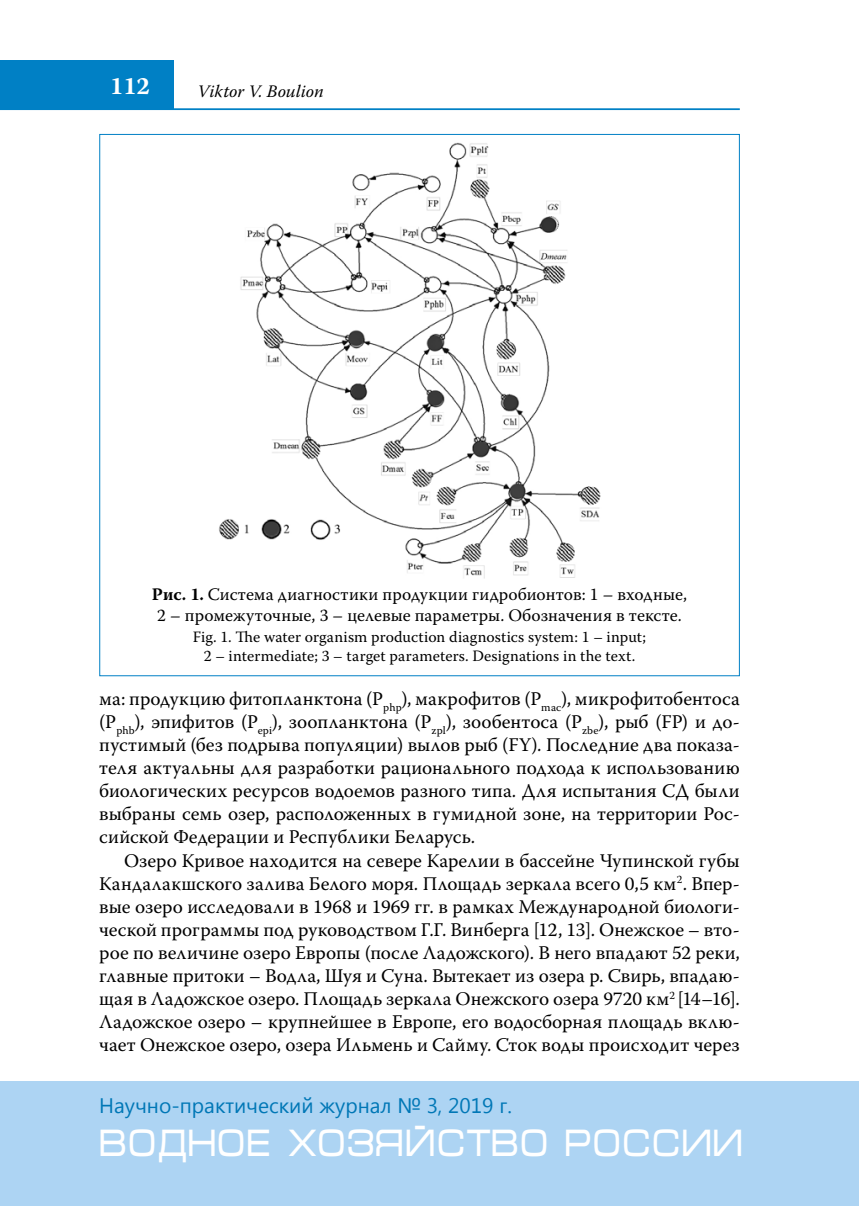
<style>
.page{position:relative;width:859px;height:1206px;background:#fff}
.page>*{position:absolute;margin:0;border:0;box-sizing:border-box;transform-origin:0 0}
.t1{font:38.5px "Micra C";color:#fff;scale:.83 1}
.t2{font:700 24.5px "Warnock Pro";color:#fff}
.t3{font:21px "Segoe UI";color:#0077b6}
.t4{font:19.25px/23.1px "Warnock Pro";color:#000;text-align:justify}
.t5{font:17.5px/21px "Warnock Pro";letter-spacing:.005em;color:#000;text-align:center}
.t6{font:italic 17.5px "Warnock Pro";color:#000}
.t7{font:15.75px/19.2px "Warnock Pro";letter-spacing:.01em;color:#000;text-align:center}
.s1{font-weight:700}
</style>
<div class="page">
<hr style="left:0;top:108px;width:739px;height:2px;background:#0080c5">
<div style="left:0;top:60px;width:174px;height:50px;background:#0080c5"></div>
<div style="left:0;top:1081px;width:858px;height:124px;background:#add4f3"></div>
<img style="left:240px;top:142px;width:361px;height:437px">
<img style="left:219px;top:510px;width:127px;height:39px">
<p class="t2" style="left:110px;top:71px;width:41px">112</p>
<p class="t6" style="left:197px;top:80px;width:128px">Viktor V. Boulion</p>
<p class="t5" style="left:152px;top:583px;width:536px"><span class="s1">Рис. 1.</span> Система диагностики продукции гидробионтов: 1 – входные,<br>2 – промежуточные, 3 – целевые параметры. Обозначения в тексте.</p>
<p class="t7" style="left:193px;top:627px;width:454px">Fig. 1. The water organism production diagnostics system: 1 – input;<br>2 – intermediate; 3 – target parameters. Designations in the text.</p>
<p class="t4" style="left:99px;top:686px;width:641px">ма: продукцию фитопланктона (P<sub>php</sub>), макрофитов (P<sub>mac</sub>), микрофитобентоса (P<sub>phb</sub>), эпифитов (P<sub>epi</sub>), зоопланктона (P<sub>zpl</sub>), зообентоса (P<sub>zbe</sub>), рыб (FP) и до&shy;пустимый (без подрыва популяции) вылов рыб (FY). Последние два показа&shy;теля актуальны для разработки рационального подхода к использованию биологических ресурсов водоемов разного типа. Для испытания СД были выбраны семь озер, расположенных в гумидной зоне, на территории Рос&shy;сийской Федерации и Республики Беларусь.</p>
<p class="t4" style="left:99px;top:848px;width:641px;text-indent:25px">Озеро Кривое находится на севере Карелии в бассейне Чупинской губы Кандалакшского залива Белого моря. Площадь зеркала всего 0,5 км<sup>2</sup>. Впер&shy;вые озеро исследовали в 1968 и 1969 гг. в рамках Международной биологи&shy;ческой программы под руководством Г.Г. Винберга [12, 13]. Онежское – вто&shy;рое по величине озеро Европы (после Ладожского). В него впадают 52 реки, главные притоки – Водла, Шуя и Суна. Вытекает из озера р. Свирь, впадаю&shy;щая в Ладожское озеро. Площадь зеркала Онежского озера 9720 км<sup>2</sup> [14–16].<br>Ладожское озеро – крупнейшее в Европе, его водосборная площадь вклю&shy;чает Онежское озеро, озера Ильмень и Сайму. Сток воды происходит через</p>
<p class="t3" style="left:99px;top:1090px;width:414px">Научно-практический журнал № 3, 2019 г.</p>
<h1 class="t1" style="left:99px;top:1126px;width:777px">ВОДНОЕ ХОЗЯЙСТВО РОССИИ</h1>
</div>
